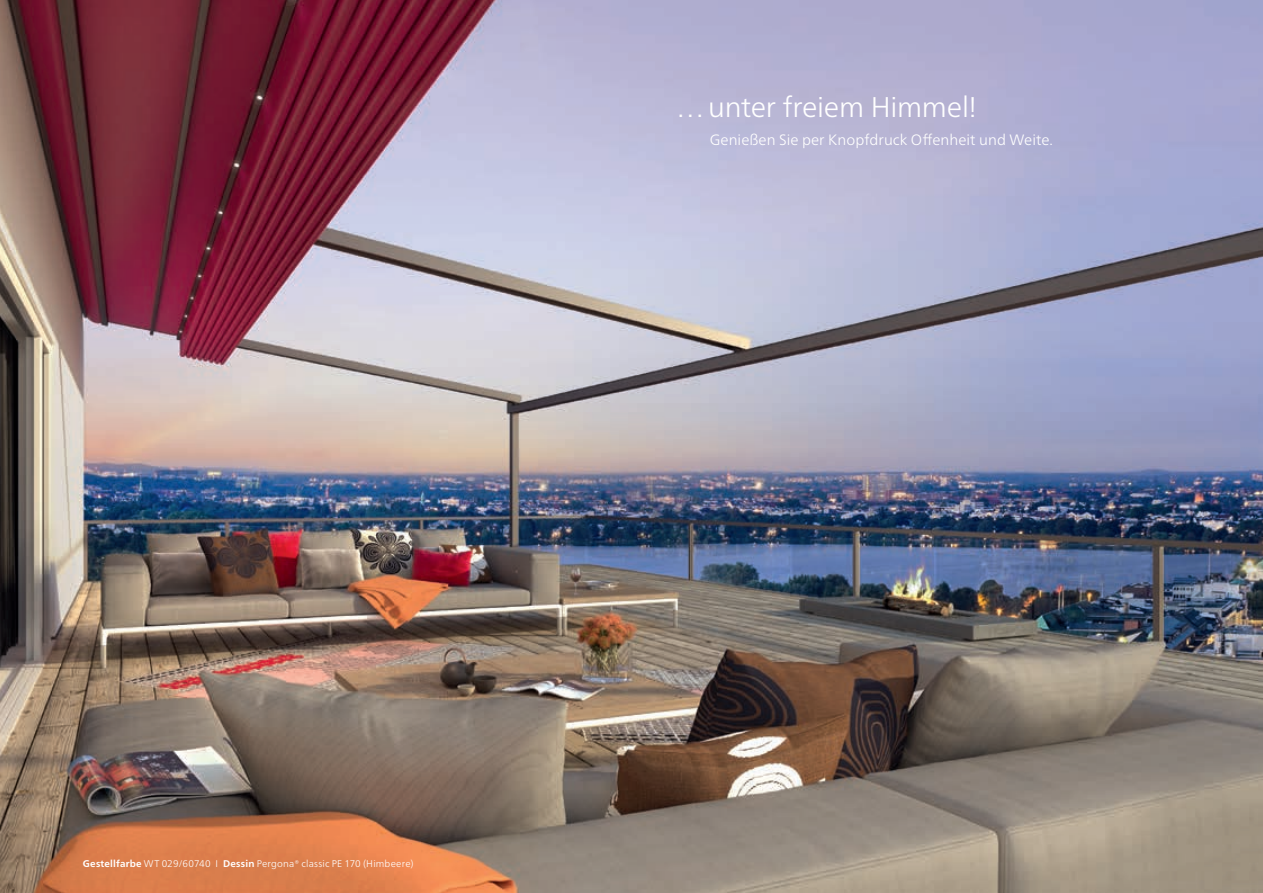
<style>
.page{position:relative;width:1263px;height:893px;background:#fff}
.page>*{position:absolute;margin:0;border:0;box-sizing:border-box;transform-origin:0 0}
._01_Head_Rlight{font:300 28.5px "Frutiger Neue LTW1 G";letter-spacing:-.01em;color:#fff}
._03_Copy_Rlight_10_5{font:300 15px "Frutiger Neue LTW1 G";letter-spacing:.005em;color:#fff}
._08_Rlight_6_5_2_5mm{font:300 9.75px "Frutiger Neue LTW1 G";letter-spacing:.02em;color:#fff}
.s1{font-weight:700}
</style>
<div class="page">
<img style="left:0;top:0;width:1263px;height:893px">
<p class="_01_Head_Rlight" style="left:676px;top:90px;width:302px">…unter freiem Himmel!</p>
<p class="_03_Copy_Rlight_10_5" style="left:710px;top:130px;width:345px">Genießen Sie per Knopfdruck Offenheit und Weite.</p>
<p class="_08_Rlight_6_5_2_5mm" style="left:83px;top:858px;width:332px"><span class="s1">Gestellfarbe</span> WT 029/60740 I <span class="s1">Dessin</span> Pergona® classic PE 170 (Himbeere)</p>
</div>
